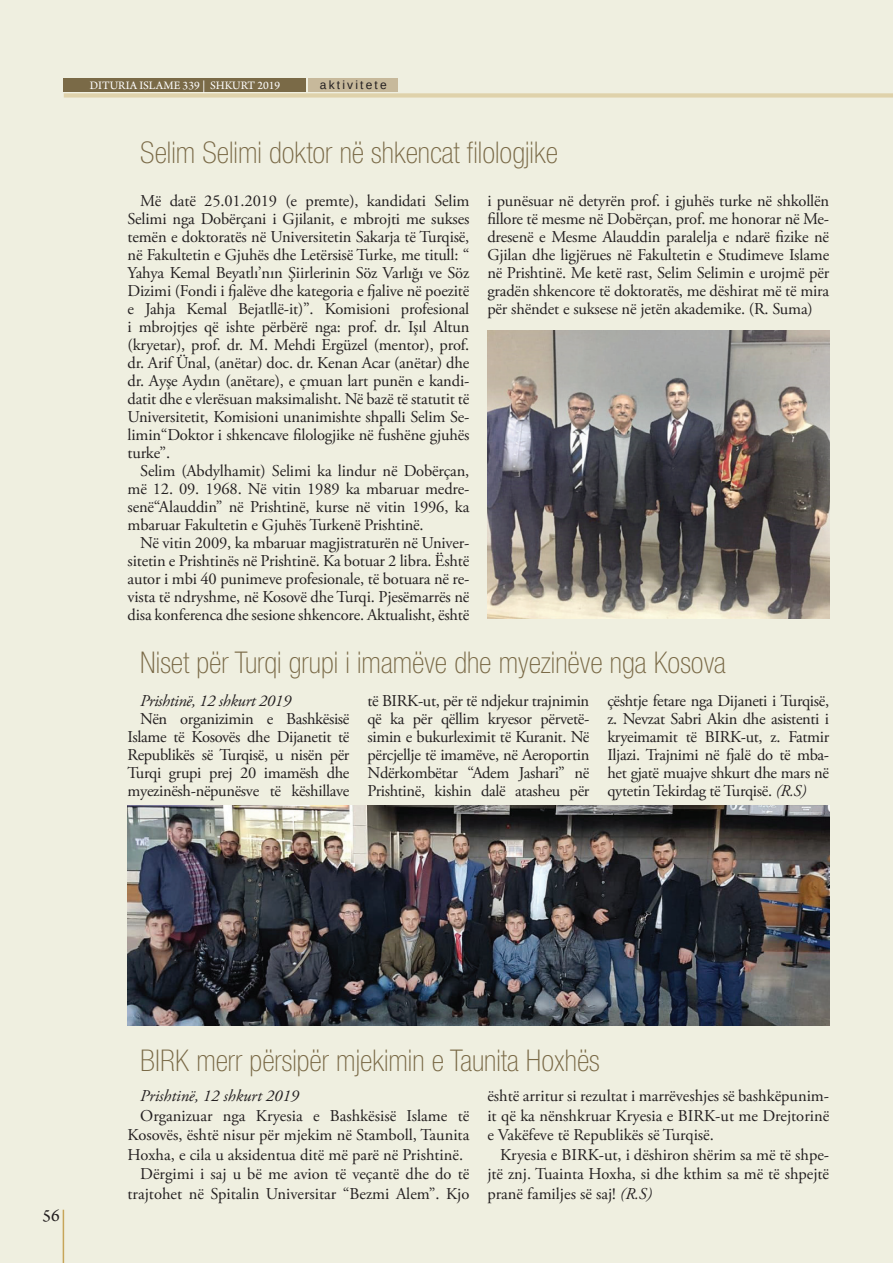
<style>
.page{position:relative;width:893px;height:1263px;background:#efefe0}
.page>*{position:absolute;margin:0;border:0;box-sizing:border-box;transform-origin:0 0}
.t1{font:100 condensed 30px "Helvetica Neue LT Pro";color:#7a6a47}
.t2{font:18px "Arno Pro";color:#231f20}
.t3{font:16.5px/18px "Adobe Garamond Pro";letter-spacing:-.01em;color:#231f20;text-align:justify}
.t4{font:italic 16.5px "Adobe Garamond Pro";letter-spacing:-.015em;color:#231f20}
.t5{font:12px "Arno Pro";color:#fff}
.t6{font:12px "Arimo";letter-spacing:.18em;color:#231f20}
.s1{font-style:italic}
</style>
<div class="page">
<hr style="left:892px;top:0;width:1px;height:1263px;background:#ecebd9">
<div style="left:64px;top:93px;width:829px;height:5px;background:#dfd2ab"></div>
<hr style="left:63px;top:1210px;width:1px;height:53px;background:#c7a559">
<svg style="left:64px;top:78px;width:334px;height:14px;background:#8f805e"></svg>
<img style="left:128px;top:806px;width:701px;height:220px">
<img style="left:487px;top:331px;width:342px;height:288px">
<p class="t5" style="left:90px;top:79px;width:192px">DITURIA ISLAME 339 | SHKURT 2019</p>
<p class="t6" style="left:320px;top:78px;width:68px">aktivitete</p>
<h1 class="t1" style="left:140px;top:136px;width:419px">Selim Selimi doktor në shkencat filologjike</h1>
<p class="t3" style="left:128px;top:192px;width:343px;text-indent:13px">Më datë 25.01.2019 (e premte), kandidati Selim Selimi nga Dobërçani i Gjilanit, e mbrojti me sukses temën e doktoratës në Universitetin Sakarja të Turqisë, në Fakultetin e Gjuhës dhe Letërsisë Turke, me titull: “ Yahya Kemal Beyatlı’nın Şiirlerinin Söz Varlığı ve Söz Dizimi (Fondi i fjalëve dhe kategoria e fjalive në poezitë e Jahja Kemal Bejatllë-it)”. Komisioni profesional i mbrojtjes që ishte përbërë nga: prof. dr. Işıl Altun (kryetar), prof. dr. M. Mehdi Ergüzel (mentor), prof. dr. Arif Ünal, (anëtar) doc. dr. Kenan Acar (anëtar) dhe dr. Ayşe Aydın (anëtare), e çmuan lart punën e kandi&shy;datit dhe e vlerësuan maksimalisht. Në bazë të statutit të Universitetit, Komisioni unanimishte shpalli Selim Se&shy;limin“Doktor i shkencave filologjike në fushëne gjuhës turke”.</p>
<p class="t3" style="left:128px;top:462px;width:343px;text-indent:13px">Selim (Abdylhamit) Selimi ka lindur në Dobërçan, më 12. 09. 1968. Në vitin 1989 ka mbaruar medre&shy;senë“Alauddin” në Prishtinë, kurse në vitin 1996, ka mbaruar Fakultetin e Gjuhës Turkenë Prishtinë.</p>
<p class="t3" style="left:128px;top:534px;width:343px;text-indent:13px">Në vitin 2009, ka mbaruar magjistraturën në Univer&shy;sitetin e Prishtinës në Prishtinë. Ka botuar 2 libra. Është autor i mbi 40 punimeve profesionale, të botuara në re&shy;vista të ndryshme, në Kosovë dhe Turqi. Pjesëmarrës në disa konferenca dhe sesione shkencore. Aktualisht, është</p>
<p class="t3" style="left:487px;top:192px;width:343px">i punësuar në detyrën prof. i gjuhës turke në shkollën fillore të mesme në Dobërçan, prof. me honorar në Me&shy;dresenë e Mesme Alauddin paralelja e ndarë fizike në Gjilan dhe ligjërues në Fakultetin e Studimeve Islame në Prishtinë. Me ketë rast, Selim Selimin e urojmë për gradën shkencore të doktoratës, me dëshirat më të mira për shëndet e suksese në jetën akademike. (R. Suma)</p>
<h1 class="t1" style="left:140px;top:646px;width:587px">Niset për Turqi grupi i imamëve dhe myezinëve nga Kosova</h1>
<p class="t4" style="left:140px;top:691px;width:152px">Prishtinë, 12 shkurt 2019</p>
<p class="t3" style="left:128px;top:711px;width:223px;text-indent:13px">Nën organizimin e Bashkësisë Islame të Kosovës dhe Dijanetit të Republikës së Turqisë, u nisën për Turqi grupi prej 20 imamësh dhe myezinësh-nëpunësve të këshillave</p>
<p class="t3" style="left:367px;top:693px;width:223px">të BIRK-ut, për të ndjekur trajnimin që ka për qëllim kryesor përvetë&shy;simin e bukurleximit të Kuranit. Në përcjellje të imamëve, në Aeroportin Ndërkombëtar “Adem Jashari” në Prishtinë, kishin dalë atasheu për</p>
<p class="t3" style="left:607px;top:693px;width:223px">çështje fetare nga Dijaneti i Turqisë, z. Nevzat Sabri Akin dhe asistenti i kryeimamit të BIRK-ut, z. Fatmir Iljazi. Trajnimi në fjalë do të mba&shy;het gjatë muajve shkurt dhe mars në qytetin Tekirdag të Turqisë. <span class="s1">(R.S)</span></p>
<p class="t2" style="left:43px;top:1205px;width:19px">56</p>
<h1 class="t1" style="left:140px;top:1044px;width:461px">BIRK merr përsipër mjekimin e Taunita Hoxhës</h1>
<p class="t4" style="left:140px;top:1086px;width:160px">Prishtinë, 12 shkurt 2019</p>
<p class="t3" style="left:140px;top:1107px;width:331px">Organizuar nga Kryesia e Bashkësisë Islame të</p>
<p class="t3" style="left:128px;top:1126px;width:343px">Kosovës, është nisur për mjekim në Stamboll, Taunita</p>
<p class="t3" style="left:128px;top:1146px;width:337px">Hoxha, e cila u aksidentua ditë më parë në Prishtinë.</p>
<p class="t3" style="left:140px;top:1165px;width:330px">Dërgimi i saj u bë me avion të veçantë dhe do të</p>
<p class="t3" style="left:128px;top:1185px;width:343px">trajtohet në Spitalin Universitar “Bezmi Alem”. Kjo</p>
<p class="t3" style="left:487px;top:1087px;width:343px;line-height:19.5px">është arritur si rezultat i marrëveshjes së bashkëpunim&shy;it që ka nënshkruar Kryesia e BIRK-ut me Drejtorinë e Vakëfeve të Republikës së Turqisë.</p>
<p class="t3" style="left:487px;top:1145px;width:343px;line-height:19.5px;text-indent:13px">Kryesia e BIRK-ut, i dëshiron shërim sa më të shpe&shy;jtë znj. Tuainta Hoxha, si dhe kthim sa më të shpejtë pranë familjes së saj! <span class="s1">(R.S)</span></p>
</div>
